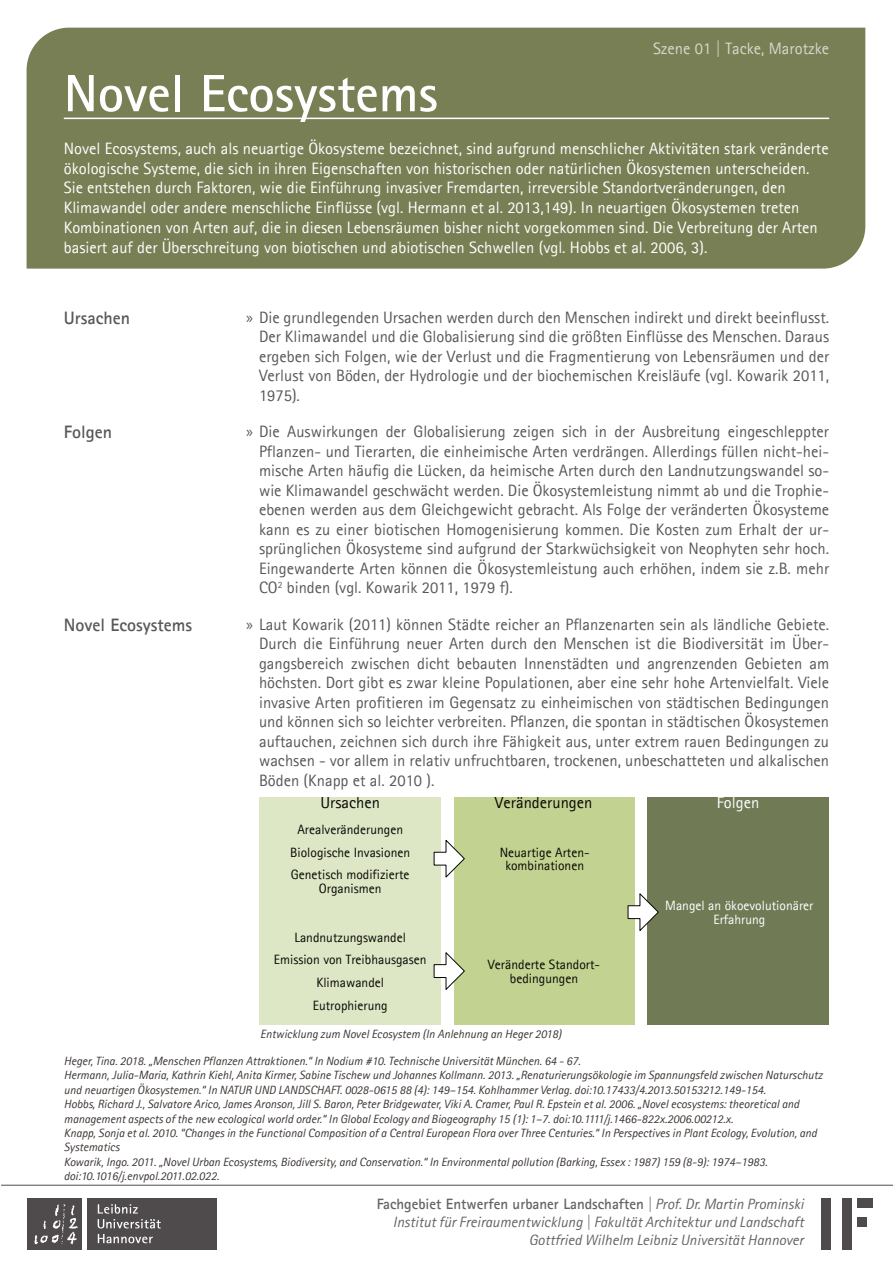
<style>
.page{position:relative;width:893px;height:1263px;background:#fff}
.page>*{position:absolute;margin:0;border:0;box-sizing:border-box;transform-origin:0 0}
.t1{font:700 52.5px "Agfa Rotis Sans Serif";color:#fff}
.t2{font:700 18px "Agfa Rotis Sans Serif";color:#57585a}
.t3{font:16.5px/19.5px "Agfa Rotis Sans Serif";color:#57585a;text-align:justify}
.t4{font:16.5px/19.8px "Agfa Rotis Sans Serif";color:#fff}
.t5{font:16.5px "Agfa Rotis Sans Serif";color:#080704}
.t6{font:italic 15px/18px "Agfa Rotis Sans Serif";color:#3e3e3f;text-align:right}
.t7{font:13.5px/22.6px "Agfa Rotis Sans Serif";color:#080704;text-align:center}
.t8{font:13.5px/13.6px "Agfa Rotis Sans Serif";color:#fff;text-align:center}
.t9{font:italic 12px/14.4px "Agfa Rotis Sans Serif";color:#3b3532}
.s1{font-family:"Myriad Pro"}
.s2{font-weight:700;font-style:normal}
</style>
<div class="page">
<hr style="left:1px;top:1185px;width:892px;height:1px;background:#231f20">
<div style="left:842px;top:1198px;width:9px;height:51px;background:#4f4b4c"></div>
<div style="left:821px;top:1198px;width:9px;height:51px;background:#4f4b4c"></div>
<div style="left:857px;top:1218px;width:10px;height:9px;background:#4f4b4c"></div>
<div style="left:857px;top:1198px;width:16px;height:9px;background:#4f4b4c"></div>
<div style="left:88px;top:1198px;width:129px;height:51px;background:#4f4b4c"></div>
<div style="left:28px;top:1198px;width:54px;height:51px;background:#4f4b4c"></div>
<svg style="left:98px;top:1204px;width:63px;height:24px"></svg>
<svg style="left:98px;top:1234px;width:55px;height:9px"></svg>
<svg style="left:34px;top:1204px;width:44px;height:40px"></svg>
<div style="left:27px;top:28px;width:838px;height:241px;background:#797f54"></div>
<hr style="left:64px;top:118px;width:765px;height:1px;background:#fff">
<div style="left:259px;top:797px;width:182px;height:228px;background:#dee7c5"></div>
<div style="left:647px;top:797px;width:182px;height:228px;background:#707b55"></div>
<div style="left:454px;top:797px;width:180px;height:228px;background:#c2d391"></div>
<svg style="left:433px;top:840px;width:32px;height:38px"></svg>
<svg style="left:627px;top:892px;width:32px;height:40px"></svg>
<svg style="left:433px;top:952px;width:32px;height:38px"></svg>
<p class="t4" style="left:653px;top:38px;width:178px">Szene 01 | Tacke, Marotzke</p>
<h1 class="t1" style="left:64px;top:60px;width:376px">Novel Ecosystems</h1>
<p class="t4" style="left:64px;top:138px;width:766px">Novel Ecosystems, auch als neuartige Ökosysteme bezeichnet, sind aufgrund menschlicher Aktivitäten stark veränderte ökologische Systeme, die sich in ihren Eigenschaften von historischen oder natürlichen Ökosystemen unterscheiden.<br>Sie entstehen durch Faktoren, wie die Einführung invasiver Fremdarten, irreversible Standortveränderungen, den Klimawandel oder andere menschliche Einflüsse (vgl. Hermann et al. 2013,149). In neuartigen Ökosystemen treten Kombinationen von Arten auf, die in diesen Lebensräumen bisher nicht vorgekommen sind. Die Verbreitung der Arten basiert auf der Überschreitung von biotischen und abiotischen Schwellen (vgl. Hobbs et al. 2006, 3).</p>
<p class="t2" style="left:64px;top:306px;width:68px">Ursachen</p>
<p class="t2" style="left:64px;top:421px;width:50px">Folgen</p>
<p class="t2" style="left:64px;top:613px;width:130px">Novel Ecosystems</p>
<p class="t3" style="left:259px;top:307px;width:572px;text-indent:-13px"><span class="s1">»</span> Die grundlegenden Ursachen werden durch den Menschen indirekt und direkt beeinflusst.<br>Der Klimawandel und die Globalisierung sind die größten Einflüsse des Menschen. Daraus ergeben sich Folgen, wie der Verlust und die Fragmentierung von Lebensräumen und der Verlust von Böden, der Hydrologie und der biochemischen Kreisläufe (vgl. Kowarik 2011, 1975).</p>
<p class="t3" style="left:259px;top:422px;width:572px;text-indent:-13px"><span class="s1">»</span> Die Auswirkungen der Globalisierung zeigen sich in der Ausbreitung eingeschleppter Pflanzen- und Tierarten, die einheimische Arten verdrängen. Allerdings füllen nicht-hei&shy;mische Arten häufig die Lücken, da heimische Arten durch den Landnutzungswandel so&shy;wie Klimawandel geschwächt werden. Die Ökosystemleistung nimmt ab und die Trophie&shy;ebenen werden aus dem Gleichgewicht gebracht. Als Folge der veränderten Ökosysteme kann es zu einer biotischen Homogenisierung kommen. Die Kosten zum Erhalt der ur&shy;sprünglichen Ökosysteme sind aufgrund der Starkwüchsigkeit von Neophyten sehr hoch.<br>Eingewanderte Arten können die Ökosystemleistung auch erhöhen, indem sie z.B. mehr CO<sup>2</sup> binden (vgl. Kowarik 2011, 1979 f).</p>
<p class="t3" style="left:259px;top:614px;width:572px;text-indent:-13px"><span class="s1">»</span> Laut Kowarik (2011) können Städte reicher an Pflanzenarten sein als ländliche Gebiete.<br>Durch die Einführung neuer Arten durch den Menschen ist die Biodiversität im Über&shy;gangsbereich zwischen dicht bebauten Innenstädten und angrenzenden Gebieten am höchsten. Dort gibt es zwar kleine Populationen, aber eine sehr hohe Artenvielfalt. Viele invasive Arten profitieren im Gegensatz zu einheimischen von städtischen Bedingungen und können sich so leichter verbreiten. Pflanzen, die spontan in städtischen Ökosystemen auftauchen, zeichnen sich durch ihre Fähigkeit aus, unter extrem rauen Bedingungen zu wachsen - vor allem in relativ unfruchtbaren, trockenen, unbeschatteten und alkalischen Böden (Knapp et al. 2010 ).</p>
<p class="t5" style="left:320px;top:793px;width:61px">Ursachen</p>
<p class="t5" style="left:495px;top:793px;width:99px">Veränderungen</p>
<p class="t4" style="left:717px;top:792px;width:44px">Folgen</p>
<p class="t7" style="left:290px;top:818px;width:121px">Arealveränderungen<br>Biologische Invasionen<br>Genetisch modifizierte</p>
<p class="t7" style="left:319px;top:877px;width:64px">Organismen</p>
<p class="t7" style="left:274px;top:926px;width:154px">Landnutzungswandel<br>Emission von Treibhausgasen<br>Klimawandel<br>Eutrophierung</p>
<p class="t7" style="left:500px;top:845px;width:91px;line-height:13.6px">Neuartige Arten&shy;kombinationen</p>
<p class="t8" style="left:665px;top:898px;width:150px">Mangel an ökoevolutionärer<br>Erfahrung</p>
<p class="t7" style="left:488px;top:957px;width:114px;line-height:13.6px">Veränderte Standort&shy;bedingungen</p>
<p class="t9" style="left:260px;top:1027px;width:303px">Entwicklung zum Novel Ecosystem (In Anlehnung an Heger 2018)</p>
<p class="t9" style="left:64px;top:1054px;width:760px">Heger, Tina. 2018. „Menschen Pflanzen Attraktionen.“ In Nodium #10. Technische Universität München. 64 - 67.<br>Hermann, Julia-Maria, Kathrin Kiehl, Anita Kirmer, Sabine Tischew und Johannes Kollmann. 2013. „Renaturierungsökologie im Spannungsfeld zwischen Naturschutz und neuartigen Ökosystemen.“ In NATUR UND LANDSCHAFT. 0028-0615 88 (4): 149–154. Kohlhammer Verlag. doi:10.17433/4.2013.50153212.149-154.<br>Hobbs, Richard J., Salvatore Arico, James Aronson, Jill S. Baron, Peter Bridgewater, Viki A. Cramer, Paul R. Epstein et al. 2006. „Novel ecosystems: theoretical and management aspects of the new ecological world order.“ In Global Ecology and Biogeography 15 (1): 1–7. doi:10.1111/j.1466-822x.2006.00212.x.<br>Knapp, Sonja et al. 2010. “Changes in the Functional Composition of a Central European Flora over Three Centuries.“ In Perspectives in Plant Ecology, Evolution, and Systematics<br>Kowarik, Ingo. 2011. „Novel Urban Ecosystems, Biodiversity, and Conservation.“ In Environmental pollution (Barking, Essex : 1987) 159 (8-9): 1974–1983. doi:10.1016/j.envpol.2011.02.022.</p>
<p class="t6" style="left:376px;top:1195px;width:429px"><span class="s2">Fachgebiet Entwerfen urbaner Landschaften</span> | Prof. Dr. Martin Prominski<br>Institut für Freiraumentwicklung | Fakultät Architektur und Landschaft<br>Gottfried Wilhelm Leibniz Universität Hannover</p>
</div>
